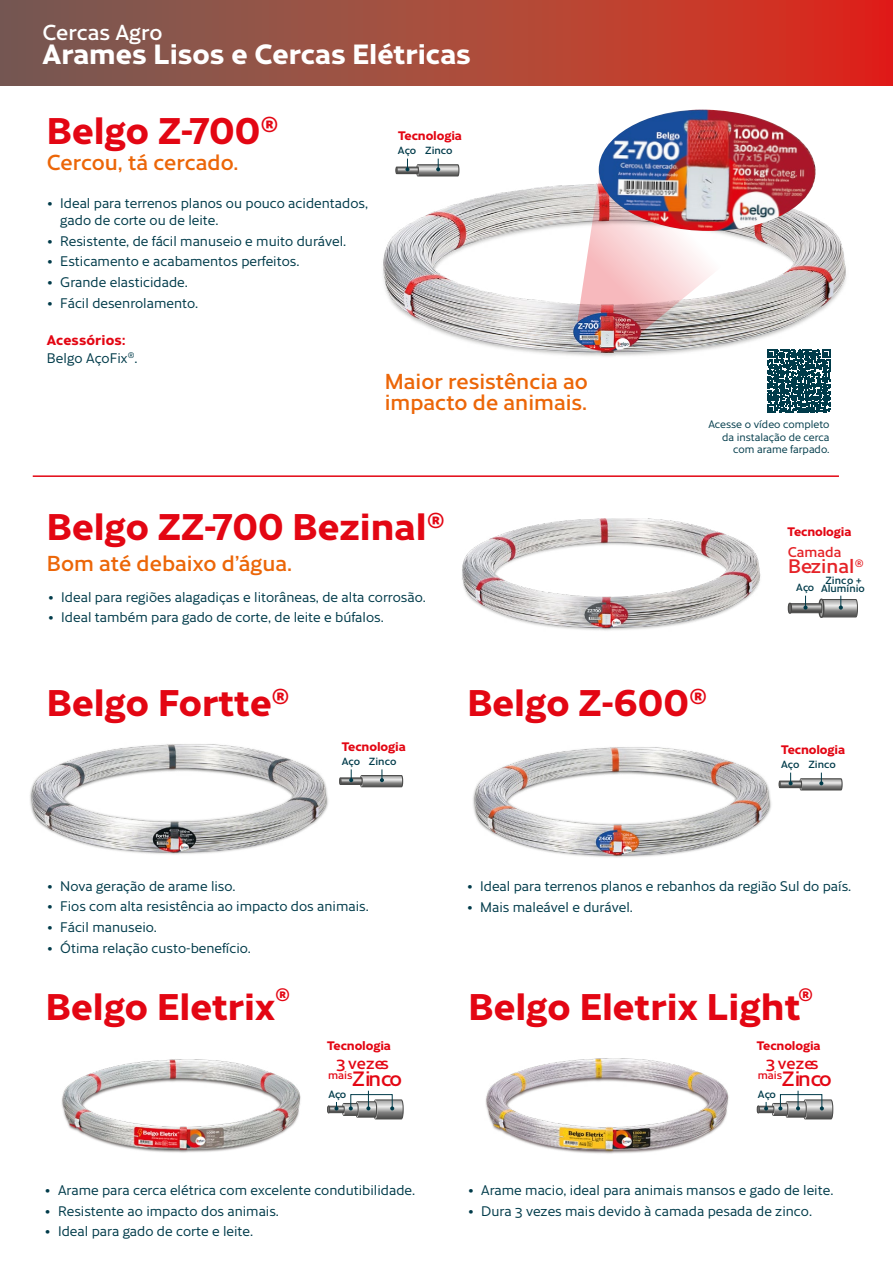
<style>
.page{position:relative;width:893px;height:1263px;background:#fff}
.page>*{position:absolute;margin:0;border:0;box-sizing:border-box;transform-origin:0 0}
.t1{font:700 36px "Cresta";color:#e30613}
.t2{font:700 27px "Cresta";color:#fff}
.t3{font:500 21px/21px "Cresta";color:#ec6608}
.t4{font:500 21px "Cresta";color:#fff}
.t5{font:500 20.1px "Cresta";letter-spacing:-.055em;color:#e30613}
.t6{font:500 19.05px "Cresta";color:#e52328}
.t7{font:700 17.55px "Cresta";color:#e30613}
.t8{font:500 15.75px "Cresta";color:#e30613}
.t9{font:500 13.65px "Cresta";color:#e52328}
.t10{font:13.5px/18px "Cresta";color:#003b4a}
.t11{font:700 12px "Cresta";letter-spacing:-.01em;color:#e30613}
.t12{font:500 10.65px "Cresta";color:#e30613}
.t13{font:10.5px/12.6px "Cresta";color:#003b4a;text-align:right}
.t14{font:500 10.2px "Cresta";letter-spacing:-.025em;color:#003b4a}
.t15{font:500 10.05px/8.2px "Cresta";color:#003b4a;text-align:right}
.s1{font-weight:700;color:#e30613}
</style>
<div class="page">
<div style="left:0;top:0;width:893px;height:85px;background:linear-gradient(to right,#746257,#e02d1d)"></div>
<svg style="left:339px;top:769px;width:65px;height:19px"></svg>
<svg style="left:778px;top:773px;width:65px;height:18px"></svg>
<img style="left:383px;top:185px;width:464px;height:172px">
<svg style="left:395px;top:159px;width:65px;height:18px"></svg>
<svg style="left:765px;top:347px;width:68px;height:63px"></svg>
<svg style="left:767px;top:350px;width:63px;height:63px"></svg>
<img style="left:61px;top:1059px;width:240px;height:94px">
<img style="left:485px;top:1058px;width:244px;height:96px">
<svg style="left:327px;top:1091px;width:77px;height:29px"></svg>
<svg style="left:757px;top:1091px;width:77px;height:29px"></svg>
<svg style="left:577px;top:166px;width:220px;height:167px"></svg>
<img style="left:599px;top:110px;width:217px;height:121px">
<hr style="left:33px;top:475px;width:806px;height:2px;background:#e30613">
<img style="left:462px;top:519px;width:299px;height:112px">
<img style="left:30px;top:744px;width:298px;height:111px">
<img style="left:473px;top:747px;width:298px;height:111px">
<svg style="left:788px;top:596px;width:70px;height:21px"></svg>
<h3 class="t4" style="left:43px;top:16px;width:121px">Cercas Agro</h3>
<h2 class="t2" style="left:43px;top:31px;width:430px">Arames Lisos e Cercas Elétricas</h2>
<h1 class="t1" style="left:47px;top:101px;width:233px">Belgo Z-700<sup>®</sup></h1>
<h3 class="t3" style="left:47px;top:150px;width:193px">Cercou, tá cercado.</h3>
<p class="t10" style="left:60px;top:194px;width:309px;line-height:16.5px;text-indent:-14px">• Ideal para terrenos planos ou pouco acidentados, gado de corte ou de leite.</p>
<p class="t10" style="left:47px;top:231px;width:301px">• Resistente, de fácil manuseio e muito durável.</p>
<p class="t10" style="left:47px;top:252px;width:254px">• Esticamento e acabamentos perfeitos.</p>
<p class="t10" style="left:47px;top:272px;width:143px">• Grande elasticidade.</p>
<p class="t10" style="left:47px;top:293px;width:153px">• Fácil desenrolamento.</p>
<p class="t10" style="left:47px;top:330px;width:92px"><span class="s1">Acessórios:<br></span>Belgo AçoFix<sup>®</sup>.</p>
<p class="t11" style="left:398px;top:126px;width:65px">Tecnologia</p>
<p class="t15" style="left:398px;top:145px;width:56px">Aço Zinco</p>
<h3 class="t3" style="left:385px;top:370px;width:205px">Maior resistência ao impacto de animais.</h3>
<h1 class="t1" style="left:47px;top:497px;width:399px">Belgo ZZ-700 Bezinal<sup>®</sup></h1>
<h3 class="t3" style="left:47px;top:551px;width:247px">Bom até debaixo d’água.</h3>
<p class="t10" style="left:48px;top:587px;width:380px">• Ideal para regiões alagadiças e litorâneas, de alta corrosão.</p>
<p class="t10" style="left:48px;top:607px;width:337px">• Ideal também para gado de corte, de leite e búfalos.</p>
<p class="t13" style="left:708px;top:417px;width:123px">Acesse o vídeo completo da instalação de cerca com arame farpado.</p>
<p class="t11" style="left:787px;top:521px;width:65px">Tecnologia</p>
<p class="t9" style="left:788px;top:542px;width:55px">Camada</p>
<h3 class="t6" style="left:788px;top:552px;width:77px">Bezinal<sup>®</sup></h3>
<p class="t15" style="left:796px;top:576px;width:70px">Zinco +<br>Aço Alumínio</p>
<h1 class="t1" style="left:47px;top:673px;width:244px">Belgo Fortte<sup>®</sup></h1>
<h1 class="t1" style="left:467px;top:673px;width:241px">Belgo Z-600<sup>®</sup></h1>
<p class="t11" style="left:342px;top:736px;width:65px">Tecnologia</p>
<p class="t15" style="left:342px;top:756px;width:56px">Aço Zinco</p>
<p class="t11" style="left:781px;top:740px;width:65px">Tecnologia</p>
<p class="t15" style="left:781px;top:759px;width:56px">Aço Zinco</p>
<p class="t10" style="left:47px;top:876px;width:190px">• Nova geração de arame liso.</p>
<p class="t10" style="left:47px;top:897px;width:324px">• Fios com alta resistência ao impacto dos animais.</p>
<p class="t10" style="left:47px;top:917px;width:112px">• Fácil manuseio.</p>
<p class="t10" style="left:47px;top:938px;width:206px">• Ótima relação custo-benefício.</p>
<p class="t10" style="left:467px;top:876px;width:386px">• Ideal para terrenos planos e rebanhos da região Sul do país.</p>
<p class="t10" style="left:467px;top:897px;width:168px">• Mais maleável e durável.</p>
<h1 class="t1" style="left:46px;top:977px;width:231px">Belgo Eletrix</h1>
<p class="t7" style="left:275px;top:980px;width:17px">®</p>
<h1 class="t1" style="left:468px;top:977px;width:333px">Belgo Eletrix Light</h1>
<p class="t7" style="left:798px;top:980px;width:17px">®</p>
<p class="t11" style="left:327px;top:1036px;width:65px">Tecnologia</p>
<p class="t11" style="left:757px;top:1036px;width:65px">Tecnologia</p>
<p class="t8" style="left:337px;top:1051px;width:54px">3 vezes</p>
<p class="t12" style="left:328px;top:1067px;width:26px">mais</p>
<h3 class="t5" style="left:352px;top:1063px;width:51px">Zinco</h3>
<p class="t8" style="left:766px;top:1051px;width:54px">3 vezes</p>
<p class="t12" style="left:758px;top:1067px;width:26px">mais</p>
<h3 class="t5" style="left:782px;top:1063px;width:51px">Zinco</h3>
<p class="t14" style="left:328px;top:1087px;width:20px">Aço</p>
<p class="t14" style="left:758px;top:1087px;width:20px">Aço</p>
<p class="t10" style="left:45px;top:1180px;width:372px">• Arame para cerca elétrica com excelente condutibilidade.</p>
<p class="t10" style="left:45px;top:1201px;width:236px">• Resistente ao impacto dos animais.</p>
<p class="t10" style="left:45px;top:1221px;width:210px">• Ideal para gado de corte e leite.</p>
<p class="t10" style="left:468px;top:1180px;width:367px">• Arame macio, ideal para animais mansos e gado de leite.</p>
<p class="t10" style="left:468px;top:1201px;width:346px">• Dura 3 vezes mais devido à camada pesada de zinco.</p>
</div>
